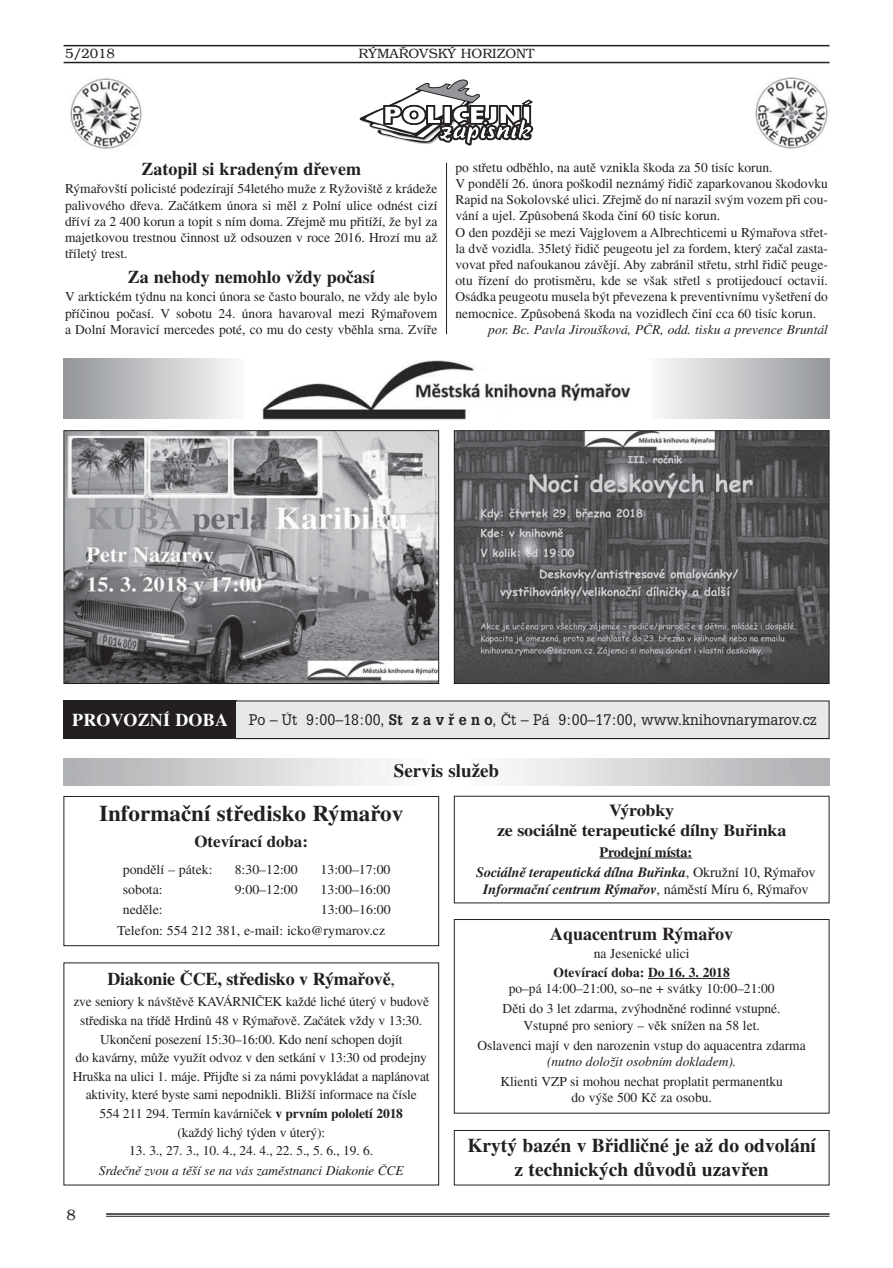
<style>
.page{position:relative;width:893px;height:1268px;background:#fff}
.page>*{position:absolute;margin:0;border:0;box-sizing:border-box;transform-origin:0 0}
.t1{font:700 22.5px "Times CE";color:#231f20}
.t2{font:700 19.5px/23.4px "Times CE";color:#231f20;text-align:center}
.t3{font:700 18.9px "Times CE";color:#231f20}
.t4{font:700 18.15px "Times CE";color:#231f20}
.t5{font:700 18px "Times CE";color:#231f20}
.t6{font:700 16.8px/20.2px "Times CE";letter-spacing:-.01em;color:#231f20;text-align:center;scale:1.07 1}
.t7{font:700 16.5px "Times CE";color:#231f20}
.t8{font:15px "Glypha CE";color:#231f20;scale:.95 1}
.t9{font:300 15px "Bookman CE";color:#231f20}
.t10{font:italic 700 14.25px/20.1px "Times CE";letter-spacing:-.01em;color:#231f20;text-align:center}
.t11{font:13.65px/20px "Times CE";color:#231f20;text-align:center}
.t12{font:italic 13.65px "Times CE";color:#231f20}
.t13{font:700 13.65px "Times CE";color:#231f20}
.t14{font:13.5px/16.2px "Times CE";color:#231f20;text-align:justify}
.t15{font:italic 13.5px "Times CE";letter-spacing:-.01em;color:#231f20}
.t16{font:300 13.5px "Bookman CE";color:#231f20}
.s1{font-family:"Times CE";font-weight:700;font-size:18px;color:#fff}
.s2{font-weight:700}
.s3{font-weight:400}
.s4{font-style:normal}
.s5{font-weight:400;font-style:normal}
</style>
<div class="page">
<hr style="left:64px;top:45px;width:765px;height:1px;background:#231f20">
<hr style="left:64px;top:62px;width:765px;height:1px;background:#231f20">
<hr style="left:106px;top:1213px;width:723px;height:2px;background:#231f20">
<hr style="left:106px;top:1216px;width:723px;height:1px;background:#231f20">
<svg style="left:359px;top:79px;width:175px;height:67px"></svg>
<img style="left:69px;top:78px;width:73px;height:71px">
<img style="left:755px;top:77px;width:74px;height:72px">
<img style="left:263px;top:360px;width:367px;height:60px">
<div style="left:63px;top:358px;width:181px;height:60px;background:linear-gradient(to right,#929598,#fafafb)"></div>
<div style="left:649px;top:358px;width:180px;height:60px;background:linear-gradient(to right,#fafbfb,#94969a)"></div>
<img style="left:65px;top:432px;width:372px;height:250px">
<div style="left:63px;top:430px;width:376px;height:254px;border:1px solid #231f20"></div>
<img style="left:456px;top:432px;width:371px;height:250px">
<div style="left:454px;top:430px;width:375px;height:254px;border:1px solid #231f20"></div>
<div style="left:63px;top:701px;width:174px;height:38px;background:#231f20"></div>
<div style="left:236px;top:701px;width:593px;height:38px;background:#e7e8e8"></div>
<div style="left:63px;top:700px;width:766px;height:39px;border:1px solid #231f20"></div>
<div style="left:454px;top:1130px;width:375px;height:55px;border:1px solid #231f20"></div>
<div style="left:454px;top:796px;width:375px;height:107px;border:1px solid #231f20"></div>
<svg style="left:599px;top:857px;width:14px;height:1px"></svg>
<hr style="left:613px;top:857px;width:41px;height:1px;background:#231f20">
<hr style="left:654px;top:857px;width:38px;height:1px;background:#231f20">
<div style="left:63px;top:796px;width:376px;height:150px;border:1px solid #231f20"></div>
<hr style="left:648px;top:978px;width:81px;height:1px;background:#231f20">
<div style="left:454px;top:919px;width:375px;height:194px;border:1px solid #231f20"></div>
<hr style="left:446px;top:163px;width:1px;height:171px;background:#231f20">
<p class="t16" style="left:65px;top:49px;width:51px">5/2018</p>
<p class="t16" style="left:358px;top:49px;width:177px">RÝMAŘOVSKÝ HORIZONT</p>
<h3 class="t5" style="left:141px;top:162px;width:221px">Zatopil si kraden˘m dfievem</h3>
<p class="t14" style="left:65px;top:182px;width:374px">R˘mafiov‰tí policisté podezírají 54letého muÏe z RyÏovi‰tû z krádeÏe palivového dfieva. Zaãátkem února si mûl z Polní ulice odnést cizí dfiíví za 2 400 korun a topit s ním doma. Zfiejmû mu pfiitíÏí, Ïe byl za majetkovou trestnou ãinnost uÏ odsouzen v roce 2016. Hrozí mu aÏ tfiílet˘ trest.</p>
<h3 class="t5" style="left:128px;top:270px;width:248px">Za nehody nemohlo vÏdy poãasí</h3>
<p class="t14" style="left:65px;top:290px;width:374px">V arktickém t˘dnu na konci února se ãasto bouralo, ne vÏdy ale bylo pfiíãinou poãasí. V sobotu 24. února havaroval mezi R˘mafiovem a Dolní Moravicí mercedes poté, co mu do cesty vbûhla srna. Zvífie</p>
<p class="t14" style="left:455px;top:161px;width:374px;text-align:left">po stfietu odbûhlo, na autû vznikla ‰koda za 50 tisíc korun.<br>V pondûlí 26. února po‰kodil neznám˘ fiidiã zaparkovanou ‰kodovku Rapid na Sokolovské ulici. Zfiejmû do ní narazil sv˘m vozem pfii cou&shy;vání a ujel. ZpÛsobená ‰koda ãiní 60 tisíc korun.<br>O den pozdûji se mezi Vajglovem a Albrechticemi u R˘mafiova stfiet&shy;la dvû vozidla. 35let˘ fiidiã peugeotu jel za fordem, kter˘ zaãal zasta&shy;vovat pfied nafoukanou závûjí. Aby zabránil stfietu, strhl fiidiã peuge&shy;otu fiízení do protismûru, kde se v‰ak stfietl s protijedoucí octavií.<br>Osádka peugeotu musela b˘t pfievezena k preventivnímu vy‰etfiení do nemocnice. ZpÛsobená ‰koda na vozidlech ãiní cca 60 tisíc korun.</p>
<p class="t15" style="left:488px;top:324px;width:341px">por. Bc. Pavla Jirou‰ková, PâR, odd. tisku a prevence Bruntál</p>
<p class="t8" style="left:72px;top:712px;width:785px"><span class="s1">PROVOZNÍ DOBA</span> Po – Út 9:00–18:00, <span class="s2">St z a v fi e n o</span>, ât – Pá 9:00–17:00, www.knihovnarymarov.cz</p>
<h3 class="t3" style="left:394px;top:764px;width:107px">Servis sluÏeb</h3>
<h1 class="t1" style="left:99px;top:804px;width:305px">Informaãní stfiedisko R˘mafiov</h1>
<p class="t7" style="left:194px;top:835px;width:115px">Otevírací doba:</p>
<p class="t14" style="left:123px;top:862px;width:91px">pondûlí – pátek:</p>
<p class="t14" style="left:235px;top:862px;width:64px">8:30–12:00</p>
<p class="t14" style="left:320px;top:862px;width:71px">13:00–17:00</p>
<p class="t14" style="left:123px;top:883px;width:41px">sobota:</p>
<p class="t14" style="left:235px;top:883px;width:64px">9:00–12:00</p>
<p class="t14" style="left:320px;top:883px;width:71px">13:00–16:00</p>
<p class="t14" style="left:123px;top:903px;width:41px">nedûle:</p>
<p class="t14" style="left:117px;top:901px;width:275px;line-height:20.2px;text-indent:203px">13:00–16:00<br>Telefon: 554 212 381, e-mail: icko@rymarov.cz</p>
<h3 class="t5" style="left:107px;top:971px;width:289px">Diakonie âCE, stfiedisko v R˘mafiovû<span class="s3">,</span></h3>
<p class="t14" style="left:73px;top:994px;width:358px;line-height:18.6px;text-align:center">zve seniory k náv‰tûvû KAVÁRNIâEK kaÏdé liché úter˘ v budovû stfiediska na tfiídû HrdinÛ 48 v R˘mafiovû. Zaãátek vÏdy v 13:30.<br>Ukonãení posezení 15:30–16:00. Kdo není schopen dojít<br>do kavárny, mÛÏe vyuÏít odvoz v den setkání v 13:30 od prodejny Hru‰ka na ulici 1. máje. Pfiijìte si za námi povykládat a naplánovat aktivity, které byste sami nepodnikli. BliÏ‰í informace na ãísle<br>554 211 294. Termín kavárniãek <span class="s2">v prvním pololetí 2018<br></span>(kaÏd˘ lich˘ t˘den v úter˘):</p>
<p class="t14" style="left:129px;top:1144px;width:245px">13. 3., 27. 3., 10. 4., 24. 4., 22. 5., 5. 6., 19. 6.</p>
<p class="t15" style="left:99px;top:1165px;width:306px">Srdeãnû zvou a tû‰í se na vás zamûstnanci Diakonie âCE</p>
<p class="t9" style="left:66px;top:1209px;width:11px">8</p>
<p class="t6" style="left:497px;top:802px;width:272px">V˘robky<br>ze sociálnû terapeutické dílny Bufiinka</p>
<p class="t10" style="left:476px;top:841px;width:340px"><span class="s4">Prodejní místa:<br></span>Sociálnû terapeutická dílna Bufiinka<span class="s5">, OkruÏní 10, R˘mafiov</span></p>
<p class="t10" style="left:483px;top:879px;width:327px">Informaãní centrum R˘mafiov<span class="s5">, námûstí Míru 6, R˘mafiov</span></p>
<h3 class="t4" style="left:550px;top:926px;width:184px">Aquacentrum R˘mafiov</h3>
<p class="t11" style="left:593px;top:945px;width:97px">na Jesenické ulici</p>
<p class="t13" style="left:553px;top:967px;width:177px">Otevírací doba: Do 16. 3. 2018</p>
<p class="t11" style="left:502px;top:980px;width:279px">po–pá 14:00–21:00, so–ne + svátky 10:00–21:00<br>Dûti do 3 let zdarma, zv˘hodnûné rodinné vstupné.</p>
<p class="t11" style="left:477px;top:1016px;width:329px">Vstupné pro seniory – vûk sníÏen na 58 let.<br>Oslavenci mají v den narozenin vstup do aquacentra zdarma</p>
<p class="t12" style="left:547px;top:1056px;width:191px">(nutno doloÏit osobním dokladem).</p>
<p class="t11" style="left:500px;top:1074px;width:284px;line-height:16.4px">Klienti VZP si mohou nechat proplatit permanentku do v˘‰e 500 Kã za osobu.</p>
<h2 class="t2" style="left:467px;top:1136px;width:350px">Kryt˘ bazén v Bfiidliãné je aÏ do odvolání z technick˘ch dÛvodÛ uzavfien</h2>
</div>
